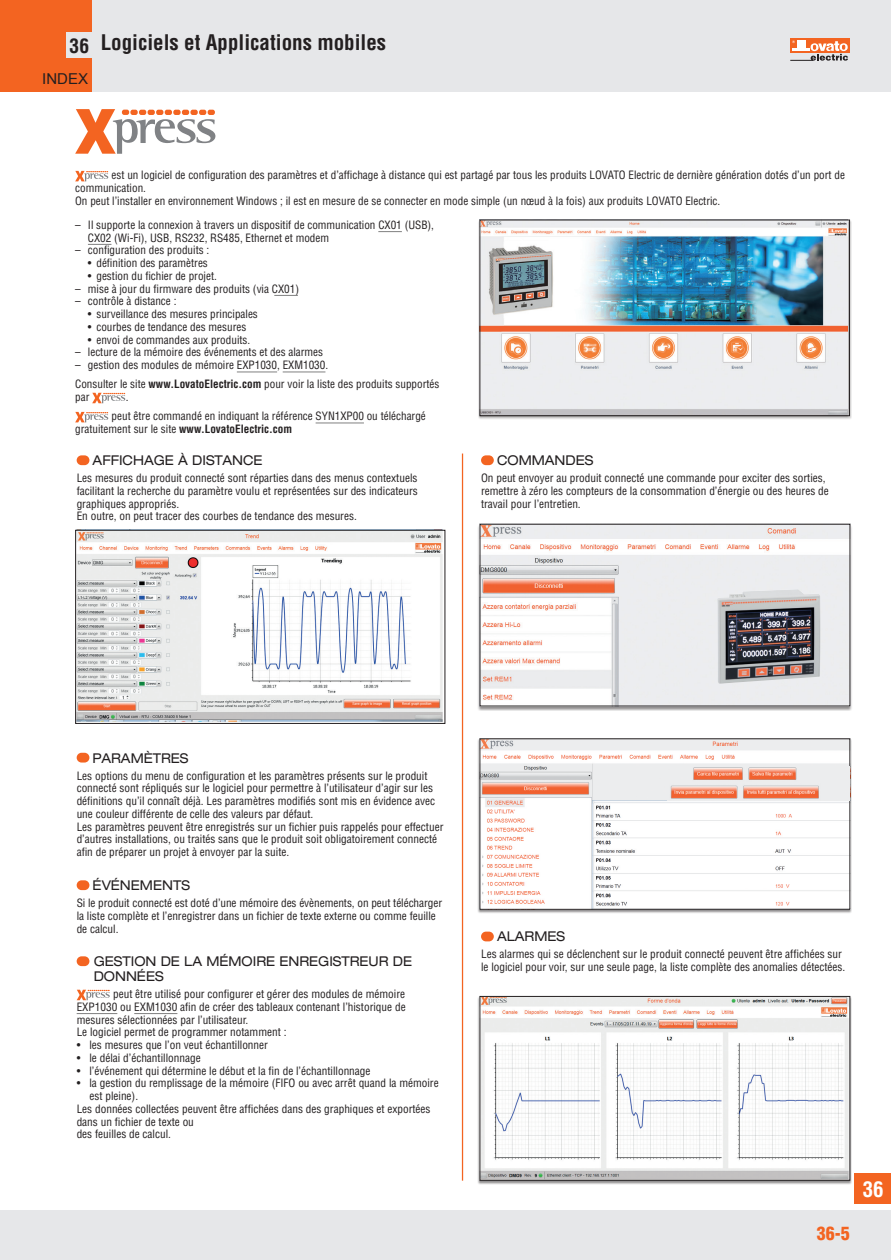
<style>
.page{position:relative;width:891px;height:1260px;background:#fff}
.page>*{position:absolute;margin:0;border:0;box-sizing:border-box;transform-origin:0 0}
.t1{font:700 condensed 21px "Helvetica";color:#231f20}
.t2{font:700 condensed 21px "Helvetica";color:#fff}
.t3{font:900 condensed 18px "Helvetica";color:#f36421}
.t4{font:15px "Arial";color:#231f20}
.t5{font:expanded 13.5px/14.9px "Helvetica Neue";color:#231f20;scale:.95 1}
.t6{font:condensed 11.25px/12.8px "Helvetica";color:#231f20}
.t7{font:700 condensed 11.25px "Helvetica";color:#231f20}
.s1{font-weight:700}
.s2{font-weight:400}
</style>
<div class="page">
<div style="left:853px;top:1173px;width:37px;height:31px;background:#f36421"></div>
<div style="left:0;top:1210px;width:890px;height:50px;background:#e6e7e9"></div>
<div style="left:0;top:0;width:890px;height:92px;background:#e6e7e9"></div>
<div style="left:789px;top:38px;width:60px;height:15px;background:#f36421"></div>
<svg style="left:789px;top:40px;width:58px;height:21px"></svg>
<div style="left:0;top:0;width:92px;height:92px;background:#f36421"></div>
<div style="left:67px;top:33px;width:27px;height:25px;background:#e6e7e9"></div>
<div style="left:477px;top:220px;width:374px;height:200px;background:#231f20;opacity:.5"></div>
<img style="left:481px;top:222px;width:366px;height:192px">
<div style="left:479px;top:220px;width:370px;height:196px;border:1px solid #231f20"></div>
<svg style="left:75px;top:109px;width:140px;height:45px"></svg>
<svg style="left:75px;top:171px;width:33px;height:10px"></svg>
<div style="left:77px;top:753px;width:12px;height:10px;background:#f36421;border-radius:5px"></div>
<div style="left:77px;top:956px;width:12px;height:10px;background:#f36421;border-radius:5px"></div>
<svg style="left:77px;top:990px;width:33px;height:10px"></svg>
<img style="left:77px;top:532px;width:365px;height:189px">
<div style="left:75px;top:530px;width:370px;height:194px;border:1px solid #231f20"></div>
<div style="left:476px;top:524px;width:376px;height:187px;background:#231f20;opacity:.5"></div>
<img style="left:481px;top:526px;width:366px;height:178px">
<div style="left:479px;top:524px;width:370px;height:182px;border:1px solid #231f20"></div>
<img style="left:717px;top:589px;width:103px;height:95px">
<div style="left:477px;top:739px;width:374px;height:174px;background:#231f20;opacity:.5"></div>
<img style="left:481px;top:740px;width:366px;height:168px">
<div style="left:479px;top:738px;width:370px;height:172px;border:1px solid #231f20"></div>
<img style="left:667px;top:767px;width:181px;height:33px">
<div style="left:477px;top:996px;width:374px;height:189px;background:#231f20;opacity:.5"></div>
<img style="left:481px;top:998px;width:366px;height:181px">
<div style="left:479px;top:996px;width:370px;height:185px;border:1px solid #231f20"></div>
<div style="left:77px;top:455px;width:12px;height:10px;background:#f36421;border-radius:5px"></div>
<div style="left:481px;top:455px;width:12px;height:10px;background:#f36421;border-radius:5px"></div>
<div style="left:77px;top:880px;width:12px;height:10px;background:#f36421;border-radius:5px"></div>
<div style="left:481px;top:932px;width:12px;height:9px;background:#f36421;border-radius:5px"></div>
<svg style="left:92px;top:393px;width:33px;height:10px"></svg>
<svg style="left:75px;top:412px;width:33px;height:10px"></svg>
<hr style="left:461px;top:454px;width:2px;height:727px;background:#f36421">
<hr style="left:315px;top:423px;width:49px;height:1px;background:#808080">
<svg style="left:88px;top:244px;width:23px;height:1px"></svg>
<hr style="left:282px;top:372px;width:43px;height:1px;background:#808080">
<hr style="left:237px;top:372px;width:40px;height:1px;background:#808080">
<svg style="left:274px;top:295px;width:24px;height:1px"></svg>
<svg style="left:378px;top:231px;width:23px;height:1px"></svg>
<hr style="left:77px;top:1013px;width:40px;height:1px;background:#808080">
<hr style="left:134px;top:1013px;width:43px;height:1px;background:#808080">
<h1 class="t1" style="left:70px;top:29px;width:318px"><sub>36</sub> Logiciels et Applications mobiles</h1>
<h3 class="t4" style="left:42px;top:69px;width:47px">INDEX</h3>
<p class="t6" style="left:75px;top:168px;width:770px;text-indent:36px">est un logiciel de configuration des paramètres et d’affichage à distance qui est partagé par tous les produits LOVATO Electric de dernière génération dotés d’un port de communication.<br>On peut l’installer en environnement Windows ; il est en mesure de se connecter en mode simple (un nœud à la fois) aux produits LOVATO Electric.</p>
<p class="t6" style="left:88px;top:218px;width:347px;text-indent:-13px">– Il supporte la connexion à travers un dispositif de communication CX01 (USB),<br>CX02 (Wi-Fi), USB, RS232, RS485, Ethernet et modem</p>
<p class="t6" style="left:75px;top:244px;width:135px">– configuration des produits :</p>
<p class="t6" style="left:88px;top:256px;width:121px">• définition des paramètres</p>
<p class="t6" style="left:88px;top:269px;width:130px">• gestion du fichier de projet.</p>
<p class="t6" style="left:75px;top:282px;width:225px">– mise à jour du firmware des produits (via CX01)</p>
<p class="t6" style="left:75px;top:295px;width:103px">– contrôle à distance :</p>
<p class="t6" style="left:88px;top:307px;width:171px">• surveillance des mesures principales</p>
<p class="t6" style="left:88px;top:320px;width:160px">• courbes de tendance des mesures</p>
<p class="t6" style="left:88px;top:333px;width:164px">• envoi de commandes aux produits.</p>
<p class="t6" style="left:75px;top:346px;width:249px">– lecture de la mémoire des événements et des alarmes</p>
<p class="t6" style="left:75px;top:355px;width:365px;line-height:19.2px">– gestion des modules de mémoire EXP1030, EXM1030.<br>Consulter le site <span class="s1">www.LovatoElectric.com</span> pour voir la liste des produits supportés</p>
<p class="t6" style="left:75px;top:390px;width:16px">par</p>
<p class="t6" style="left:111px;top:387px;width:315px;line-height:19.2px;text-indent:14px">.<br>peut être commandé en indiquant la référence SYN1XP00 ou téléchargé</p>
<p class="t7" style="left:75px;top:422px;width:218px"><span class="s2">gratuitement sur le site</span> www.LovatoElectric.com</p>
<p class="t5" style="left:93px;top:453px;width:180px">AFFICHAGE À DISTANCE</p>
<p class="t6" style="left:77px;top:471px;width:342px">Les mesures du produit connecté sont réparties dans des menus contextuels facilitant la recherche du paramètre voulu et représentées sur des indicateurs graphiques appropriés.<br>En outre, on peut tracer des courbes de tendance des mesures.</p>
<p class="t5" style="left:496px;top:453px;width:103px">COMMANDES</p>
<p class="t6" style="left:481px;top:471px;width:349px">On peut envoyer au produit connecté une commande pour exciter des sorties, remettre à zéro les compteurs de la consommation d’énergie ou des heures de travail pour l’entretien.</p>
<p class="t5" style="left:93px;top:750px;width:102px">PARAMÈTRES</p>
<p class="t6" style="left:77px;top:769px;width:368px">Les options du menu de configuration et les paramètres présents sur le produit connecté sont répliqués sur le logiciel pour permettre à l’utilisateur d’agir sur les définitions qu’il connaît déjà. Les paramètres modifiés sont mis en évidence avec une couleur différente de celle des valeurs par défaut.<br>Les paramètres peuvent être enregistrés sur un fichier puis rappelés pour effectuer d’autres installations, ou traités sans que le produit soit obligatoirement connecté afin de préparer un projet à envoyer par la suite.</p>
<p class="t5" style="left:93px;top:878px;width:104px">ÉVÉNEMENTS</p>
<p class="t6" style="left:77px;top:896px;width:367px">Si le produit connecté est doté d’une mémoire des évènements, on peut télécharger la liste complète et l’enregistrer dans un fichier de texte externe ou comme feuille de calcul.</p>
<p class="t5" style="left:94px;top:954px;width:336px">GESTION DE LA MÉMOIRE ENREGISTREUR DE<br>DONNÉES</p>
<p class="t6" style="left:77px;top:987px;width:330px;text-indent:36px">peut être utilisé pour configurer et gérer des modules de mémoire EXP1030 ou EXM1030 afin de créer des tableaux contenant l’historique de mesures sélectionnées par l’utilisateur.<br>Le logiciel permet de programmer notamment :</p>
<p class="t6" style="left:77px;top:1038px;width:193px">• les mesures que l’on veut échantillonner</p>
<p class="t6" style="left:77px;top:1051px;width:125px">• le délai d’échantillonnage</p>
<p class="t6" style="left:77px;top:1064px;width:295px">• l’événement qui détermine le début et la fin de l’échantillonnage</p>
<p class="t6" style="left:77px;top:1077px;width:363px">• la gestion du remplissage de la mémoire (FIFO ou avec arrêt quand la mémoire</p>
<p class="t6" style="left:89px;top:1089px;width:50px">est pleine).</p>
<p class="t6" style="left:77px;top:1102px;width:355px">Les données collectées peuvent être affichées dans des graphiques et exportées</p>
<p class="t6" style="left:77px;top:1115px;width:119px">dans un fichier de texte ou</p>
<p class="t6" style="left:77px;top:1128px;width:96px">des feuilles de calcul.</p>
<p class="t5" style="left:496px;top:929px;width:73px">ALARMES</p>
<p class="t6" style="left:481px;top:948px;width:365px">Les alarmes qui se déclenchent sur le produit connecté peuvent être affichées sur le logiciel pour voir, sur une seule page, la liste complète des anomalies détectées.</p>
<h2 class="t3" style="left:816px;top:1222px;width:34px">36-5</h2>
<h1 class="t2" style="left:862px;top:1176px;width:22px">36</h1>
</div>
